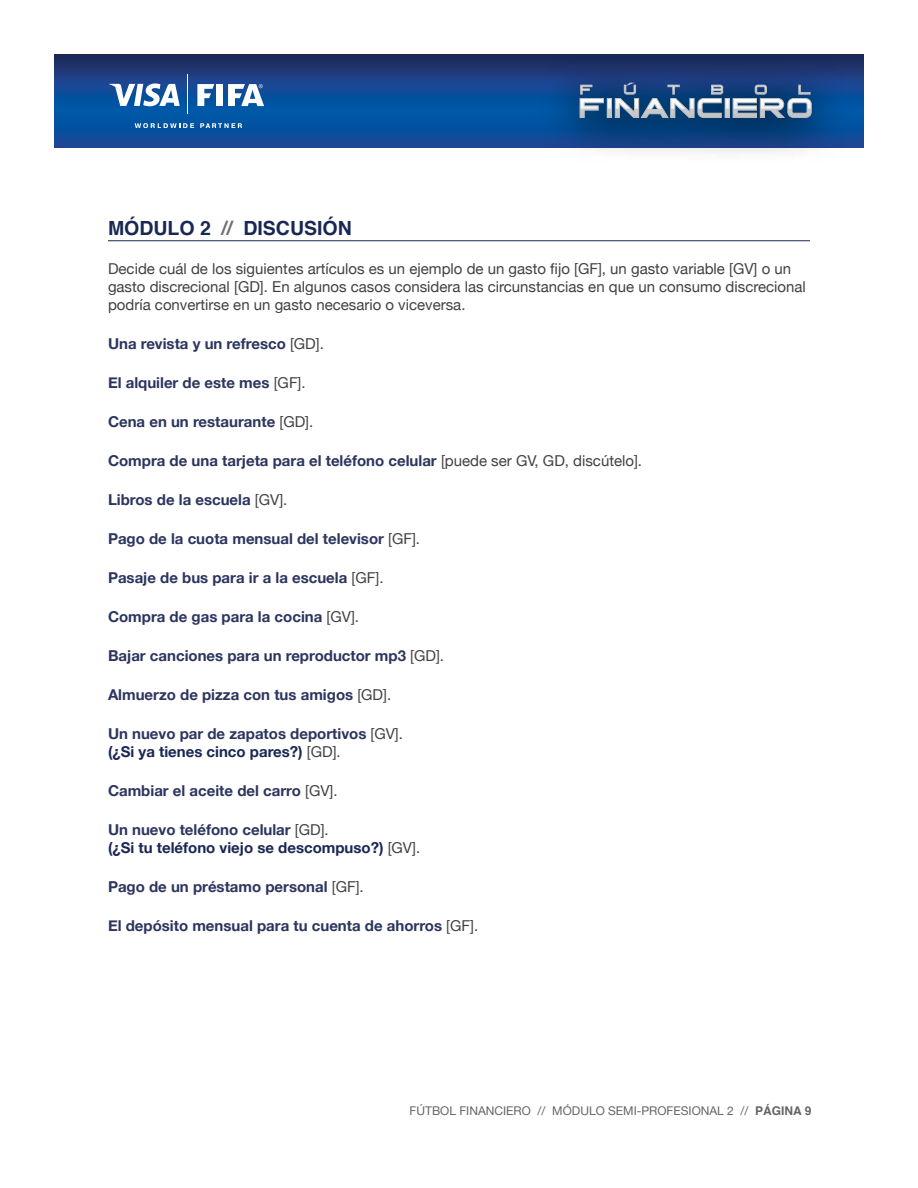
<style>
.page{position:relative;width:918px;height:1188px;background:#fff}
.page>*{position:absolute;margin:0;border:0;box-sizing:border-box;transform-origin:0 0}
.t1{font:700 19.5px "Helvetica";color:#192754}
.t2{font:700 15px/18px "Helvetica Neue";color:#2c355f}
.t3{font:15px/18px "Helvetica Neue";color:#414042}
.t4{font:700 15px/18px "Helvetica Neue";color:#192754}
.t5{font:12px "Helvetica Neue";color:#636466}
.s1{color:#6d6e71}
.s2{font-weight:400;color:#414042}
.s3{color:#192754}
.s4{color:#2c355f}
.s5{font-family:"Helvetica";font-weight:700}
</style>
<div class="page">
<hr style="left:108px;top:240px;width:702px;height:1px;background:#192754">
<svg style="left:54px;top:54px;width:810px;height:94px;background:#10478f"></svg>
<svg style="left:200px;top:123px;width:42px;height:5px"></svg>
<svg style="left:135px;top:123px;width:59px;height:5px"></svg>
<svg style="left:109px;top:83px;width:71px;height:23px"></svg>
<hr style="left:188px;top:74px;width:1px;height:40px;background:#fff">
<svg style="left:197px;top:84px;width:17px;height:22px"></svg>
<div style="left:216px;top:84px;width:7px;height:22px;background:#fff"></div>
<svg style="left:228px;top:84px;width:36px;height:22px"></svg>
<div style="left:541px;top:54px;width:309px;height:111px;background:#000;opacity:.75"></div>
<svg style="left:580px;top:85px;width:24px;height:33px"></svg>
<svg style="left:609px;top:100px;width:1px;height:16px"></svg>
<div style="left:607px;top:98px;width:5px;height:20px;border:1px solid #c0c1c3"></div>
<svg style="left:615px;top:83px;width:108px;height:35px;background:#517298"></svg>
<div style="left:725px;top:98px;width:4px;height:20px;border:1px solid #c0c1c3"></div>
<svg style="left:733px;top:85px;width:79px;height:33px;background:#6481a1"></svg>
<h1 class="t1" style="left:108px;top:212px;width:245px">MÓDULO 2 <span class="s1">//</span> DISCUSIÓN</h1>
<p class="t3" style="left:108px;top:260px;width:699px">Decide cuál de los siguientes artículos es un ejemplo de un gasto fijo [GF], un gasto variable [GV] o un gasto discrecional [GD]. En algunos casos considera las circunstancias en que un consumo discrecional podría convertirse en un gasto necesario o viceversa.</p>
<p class="t2" style="left:108px;top:335px;width:217px">Una revista y un refresco <span class="s2">[GD].</span></p>
<p class="t2" style="left:108px;top:374px;width:199px">El alquiler de este mes <span class="s2">[GF].</span></p>
<p class="t2" style="left:108px;top:413px;width:207px">Cena en un restaurante <span class="s2">[GD].</span></p>
<p class="t2" style="left:108px;top:452px;width:536px">Compra de una tarjeta para el teléfono celular <span class="s2">[puede ser GV, GD, discútelo].</span></p>
<p class="t2" style="left:108px;top:491px;width:181px">Libros de la escuela <span class="s2">[GV].</span></p>
<p class="t2" style="left:108px;top:530px;width:314px">Pago de la cuota mensual del televisor <span class="s2">[GF].</span></p>
<p class="t2" style="left:108px;top:569px;width:277px">Pasaje de bus para ir a la escuela <span class="s2">[GF].</span></p>
<p class="t2" style="left:108px;top:608px;width:253px">Compra de gas para la cocina <span class="s2">[GV].</span></p>
<p class="t2" style="left:108px;top:647px;width:338px">Bajar canciones para un reproductor mp3 <span class="s2">[GD].</span></p>
<p class="t2" style="left:108px;top:686px;width:285px">Almuerzo de pizza con tus amigos <span class="s2">[GD].</span></p>
<p class="t2" style="left:108px;top:725px;width:297px">Un nuevo par de zapatos deportivos <span class="s2">[GV]. </span><span class="s3">(¿Si ya tienes cinco pares?)</span> <span class="s2">[GD].</span></p>
<p class="t2" style="left:108px;top:782px;width:231px">Cambiar el aceite del carro <span class="s2">[GV].</span></p>
<p class="t4" style="left:108px;top:821px;width:314px"><span class="s4">Un nuevo teléfono celular</span> <span class="s2">[GD].<br></span>(¿Si tu teléfono viejo se descompuso?) <span class="s2">[GV].</span></p>
<p class="t2" style="left:108px;top:878px;width:257px">Pago de un préstamo personal <span class="s2">[GF].</span></p>
<p class="t2" style="left:108px;top:917px;width:372px">El depósito mensual para tu cuenta de ahorros <span class="s2">[GF].</span></p>
<p class="t5" style="left:410px;top:1102px;width:403px">FÚTBOL FINANCIERO // MÓDULO SEMI-PROFESIONAL 2 // <span class="s5">PÁGINA 9</span></p>
</div>
